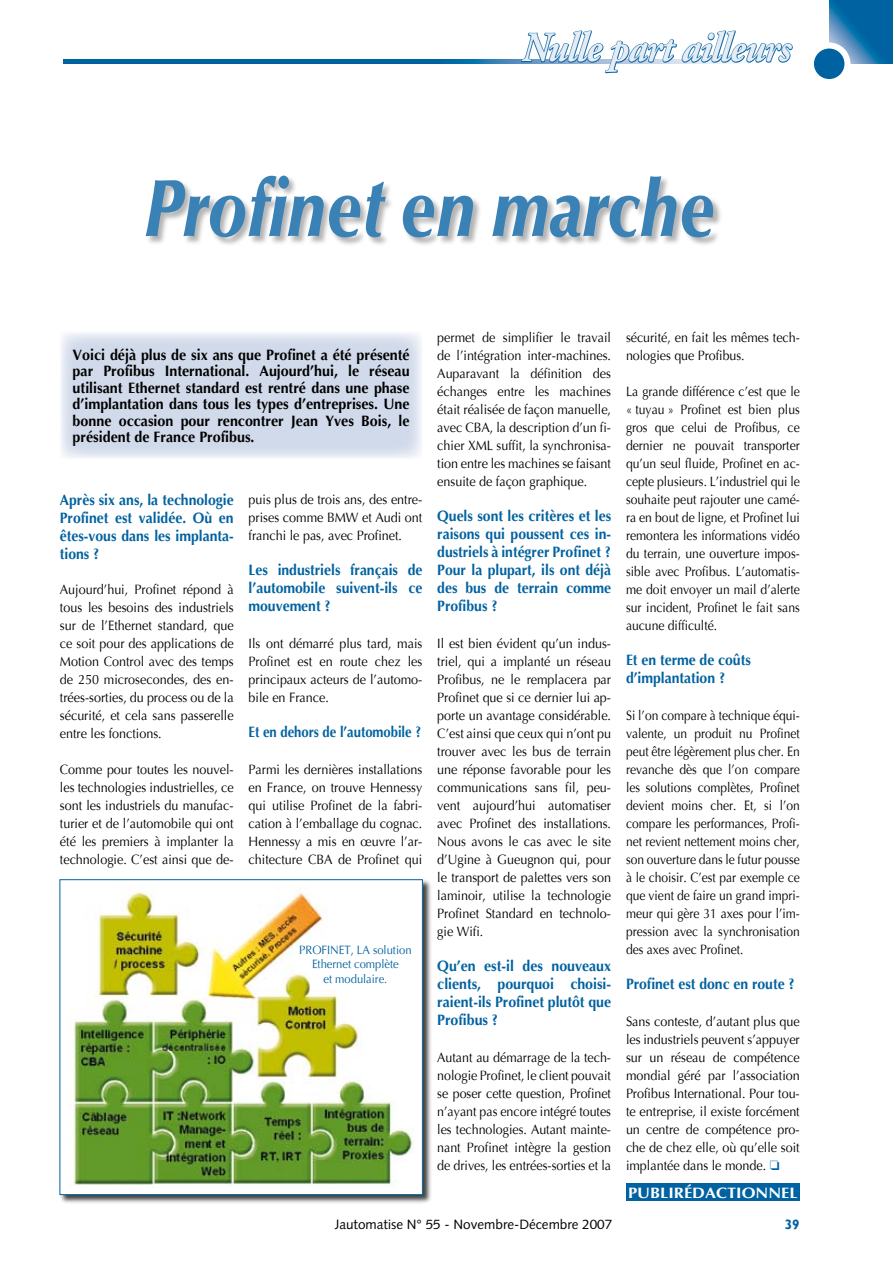
<style>
.page{position:relative;width:893px;height:1263px;background:#fff}
.page>*{position:absolute;margin:0;border:0;box-sizing:border-box;transform-origin:0 0}
.t1{font:italic 900 81px "Optima";color:#3a81b5;scale:.8 1}
.t2{font:italic 700 42px "Adobe Garamond";letter-spacing:-.02em;color:#e7ecf4;scale:.9 1}
.t3{font:700 15px/18px "Optima";color:#0062a0;text-align:justify;scale:.93 1}
.t4{font:700 15px/16.5px "Optima";color:#000;text-align:justify;scale:.95 1}
.t5{font:700 15px/18px "Optima";color:#0062a0;text-align:justify;scale:.94 1}
.t6{font:700 15px "Optima";color:#0062a0;scale:.87 1}
.t7{font:700 15px "Optima";color:#fff;scale:1.1 1}
.t8{font:13.5px/18px "Optima";color:#000;text-align:justify;scale:.93 1}
.t9{font:13.5px/18px "Optima";color:#000;text-align:justify;scale:.9 1}
.t10{font:13.5px/18px "Optima";color:#000;text-align:justify;scale:.89 1}
.t11{font:13.5px/18px "Optima";color:#000;text-align:justify;scale:.92 1}
.t12{font:13.5px "Syntax";color:#000}
.t13{font:700 13.5px "Gill Sans";color:#0062a0}
.t14{font:12px "Optima";color:#0062a0;scale:.93 1}
.s1{color:#0062a0}
</style>
<div class="page">
<svg style="left:829px;top:0;width:64px;height:64px;background:#1b72aa"></svg>
<div style="left:811px;top:46px;width:36px;height:36px;background:#0062a0;border-radius:50%"></div>
<div style="left:808px;top:43px;width:42px;height:42px;border:6px solid #fff;border-radius:50%"></div>
<svg style="left:64px;top:60px;width:456px;height:4px;background:#0565a2"></svg>
<svg style="left:520px;top:30px;width:273px;height:44px"></svg>
<div style="left:60px;top:332px;width:362px;height:127px;background:#d1daea"></div>
<div style="left:145px;top:174px;width:578px;height:73px;background:#000;opacity:.3"></div>
<div style="left:58px;top:878px;width:374px;height:326px;background:#000;opacity:.75"></div>
<div style="left:60px;top:880px;width:362px;height:314px;background:#fff"></div>
<div style="left:60px;top:879px;width:363px;height:316px;border:1px solid #0062a0"></div>
<img style="left:69px;top:886px;width:346px;height:302px">
<div style="left:626px;top:1184px;width:174px;height:17px;background:#0062a0"></div>
<h2 class="t2" style="left:522px;top:25px;width:300px">Nulle part ailleurs</h2>
<h1 class="t1" style="left:144px;top:160px;width:715px">Profinet en marche</h1>
<p class="t4" style="left:73px;top:347px;width:356px">Voici déjà plus de six ans que Profinet a été présenté par Profibus International. Aujourd’hui, le réseau utilisant Ethernet standard est rentré dans une phase d’implantation dans tous les types d’entreprises. Une bonne occasion pour rencontrer Jean Yves Bois, le président de France Profibus.</p>
<p class="t3" style="left:60px;top:492px;width:188px">Après six ans, la technologie Profinet est validée. Où en êtes-vous dans les implanta&shy;tions ?</p>
<p class="t8" style="left:60px;top:581px;width:188px">Aujourd’hui, Profinet répond à tous les besoins des industriels sur de l’Ethernet standard, que ce soit pour des applications de Motion Control avec des temps de 250 microsecondes, des en&shy;trées-sorties, du process ou de la sécurité, et cela sans passerelle entre les fonctions.</p>
<p class="t8" style="left:60px;top:761px;width:188px">Comme pour toutes les nouvel&shy;les technologies industrielles, ce sont les industriels du manufac&shy;turier et de l’automobile qui ont été les premiers à implanter la technologie. C’est ainsi que de-</p>
<p class="t8" style="left:249px;top:491px;width:188px">puis plus de trois ans, des entre&shy;prises comme BMW et Audi ont franchi le pas, avec Profinet.</p>
<p class="t3" style="left:249px;top:561px;width:188px">Les industriels français de l’automobile suivent-ils ce mouvement ?</p>
<p class="t8" style="left:249px;top:635px;width:188px">Ils ont démarré plus tard, mais Profinet est en route chez les principaux acteurs de l’automo&shy;bile en France.</p>
<p class="t6" style="left:249px;top:723px;width:200px">Et en dehors de l’automobile ?</p>
<p class="t8" style="left:249px;top:761px;width:188px">Parmi les dernières installations en France, on trouve Hennessy qui utilise Profinet de la fabri&shy;cation à l’emballage du cognac.<br>Hennessy a mis en œuvre l’ar&shy;chitecture CBA de Profinet qui</p>
<p class="t14" style="left:299px;top:943px;width:32px">Profinet</p>
<p class="t14" style="left:351px;top:943px;width:67px">, LA solution</p>
<p class="t14" style="left:312px;top:957px;width:95px">Ethernet complète</p>
<p class="t14" style="left:323px;top:972px;width:70px">et modulaire.</p>
<p class="t8" style="left:437px;top:329px;width:188px">permet de simplifier le travail de l’intégration inter-machines.<br>Auparavant la définition des échanges entre les machines était réalisée de façon manuelle, avec CBA, la description d’un fi&shy;chier XML suffit, la synchronisa&shy;tion entre les machines se faisant ensuite de façon graphique.</p>
<p class="t3" style="left:437px;top:507px;width:188px">Quels sont les critères et les raisons qui poussent ces in&shy;dustriels à intégrer Profinet ?<br>Pour la plupart, ils ont déjà des bus de terrain comme Profibus ?</p>
<p class="t8" style="left:437px;top:635px;width:188px">Il est bien évident qu’un indus&shy;triel, qui a implanté un réseau Profibus, ne le remplacera par Profinet que si ce dernier lui ap&shy;porte un avantage considérable.<br>C’est ainsi que ceux qui n’ont pu trouver avec les bus de terrain une réponse favorable pour les communications sans fil, peu&shy;vent aujourd’hui automatiser avec Profinet des installations.<br>Nous avons le cas avec le site d’Ugine à Gueugnon qui, pour le transport de palettes vers son laminoir, utilise la technologie Profinet Standard en technolo&shy;gie Wifi.</p>
<p class="t5" style="left:437px;top:957px;width:186px">Qu’en est-il des nouveaux clients, pourquoi choisi&shy;raient-ils Profinet plutôt que Profibus ?</p>
<p class="t11" style="left:437px;top:1049px;width:190px">Autant au démarrage de la tech&shy;nologie Profinet, le client pouvait se poser cette question, Profinet n’ayant pas encore intégré toutes les technologies. Autant mainte&shy;nant Profinet intègre la gestion de drives, les entrées-sorties et la</p>
<p class="t11" style="left:626px;top:329px;width:190px">sécurité, en fait les mêmes tech&shy;nologies que Profibus.</p>
<p class="t9" style="left:626px;top:383px;width:195px">La grande différence c’est que le « tuyau » Profinet est bien plus gros que celui de Profibus, ce dernier ne pouvait transporter qu’un seul fluide, Profinet en ac&shy;cepte plusieurs. L’industriel qui le souhaite peut rajouter une camé&shy;ra en bout de ligne, et Profinet lui remontera les informations vidéo du terrain, une ouverture impos&shy;sible avec Profibus. L’automatis&shy;me doit envoyer un mail d’alerte sur incident, Profinet le fait sans aucune difficulté.</p>
<p class="t3" style="left:626px;top:651px;width:136px">Et en terme de coûts d’implantation ?</p>
<p class="t10" style="left:626px;top:707px;width:197px">Si l’on compare à technique équi&shy;valente, un produit nu Profinet peut être légèrement plus cher. En revanche dès que l’on compare les solutions complètes, Profinet devient moins cher. Et, si l’on compare les performances, Profi&shy;net revient nettement moins cher, son ouverture dans le futur pousse à le choisir. C’est par exemple ce que vient de faire un grand impri&shy;meur qui gère 31 axes pour l’im&shy;pression avec la synchronisation des axes avec Profinet.</p>
<p class="t3" style="left:626px;top:975px;width:183px">Profinet est donc en route ?</p>
<p class="t8" style="left:626px;top:1013px;width:188px">Sans conteste, d’autant plus que les industriels peuvent s’appuyer sur un réseau de compétence mondial géré par l’association Profibus International. Pour tou&shy;te entreprise, il existe forcément un centre de compétence pro&shy;che de chez elle, où qu’elle soit implantée dans le monde. <span class="s1">□</span></p>
<p class="t7" style="left:628px;top:1184px;width:148px">publirédactionnel</p>
<p class="t12" style="left:335px;top:1216px;width:279px">Jautomatise N° 55 - Novembre-Décembre 2007</p>
<p class="t13" style="left:784px;top:1216px;width:16px">39</p>
</div>
